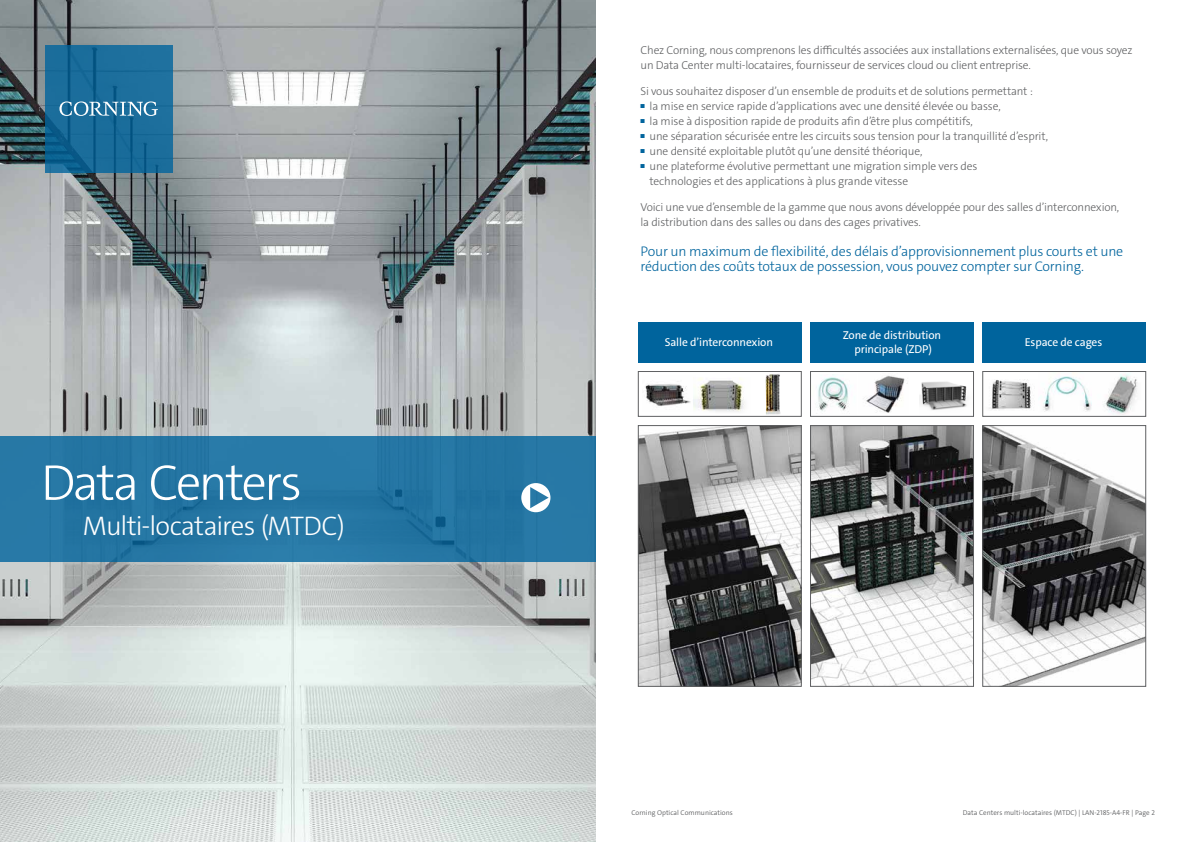
<style>
.page{position:relative;width:1191px;height:842px;background:#fff}
.page>*{position:absolute;margin:0;border:0;box-sizing:border-box;transform-origin:0 0}
.t1{font:300 50.6px "The Sans C4 s";letter-spacing:-.05em;color:#fff}
.t2{font:300 27px "The Sans C4 s";letter-spacing:-.03em;color:#fff}
.t3{font:300 14px/15px "The Sans C4 s";letter-spacing:-.015em;color:#00649d}
.t4{font:300 11.5px/15px "The Sans C4 s";letter-spacing:-.015em;color:#5f6062}
.t5{font:11.5px/13.8px "The Sans C4 s";letter-spacing:-.01em;color:#fff;text-align:center}
.t6{font:300 7px "The Sans C4 s";color:#5f6062}
</style>
<div class="page">
<img style="left:640px;top:427px;width:159px;height:258px">
<div style="left:638px;top:425px;width:163px;height:262px;border:1px solid #5f6062"></div>
<div style="left:638px;top:322px;width:163px;height:41px;background:#00649d"></div>
<div style="left:810px;top:322px;width:163px;height:41px;background:#00649d"></div>
<div style="left:982px;top:322px;width:164px;height:41px;background:#00649d"></div>
<img style="left:765px;top:374px;width:15px;height:41px">
<img style="left:818px;top:374px;width:30px;height:37px">
<img style="left:919px;top:381px;width:48px;height:29px">
<img style="left:863px;top:375px;width:45px;height:38px">
<img style="left:989px;top:379px;width:43px;height:31px">
<img style="left:1091px;top:373px;width:47px;height:42px">
<img style="left:1043px;top:373px;width:48px;height:39px">
<div style="left:638px;top:371px;width:163px;height:46px;border:1px solid #5f6062"></div>
<div style="left:982px;top:371px;width:164px;height:46px;border:1px solid #5f6062"></div>
<img style="left:984px;top:427px;width:160px;height:258px">
<div style="left:982px;top:425px;width:164px;height:262px;border:1px solid #5f6062"></div>
<img style="left:812px;top:427px;width:159px;height:258px">
<div style="left:810px;top:425px;width:163px;height:262px;border:1px solid #5f6062"></div>
<div style="left:810px;top:371px;width:163px;height:46px;border:1px solid #5f6062"></div>
<img style="left:645px;top:384px;width:49px;height:26px">
<img style="left:694px;top:378px;width:51px;height:34px">
<img style="left:0;top:0;width:595px;height:842px">
<div style="left:0;top:436px;width:595px;height:126px;background:#2677a5"></div>
<svg style="left:45px;top:45px;width:127px;height:127px;background:#186a98"></svg>
<svg style="left:59px;top:101px;width:99px;height:15px"></svg>
<svg style="left:521px;top:483px;width:29px;height:29px"></svg>
<h1 class="t1" style="left:41px;top:450px;width:263px">Data Centers</h1>
<h2 class="t2" style="left:83px;top:508px;width:263px">Multi-locataires (MTDC)</h2>
<p class="t4" style="left:640px;top:42px;width:493px">Chez Corning, nous comprenons les difficultés associées aux installations externalisées, que vous soyez un Data Center multi-locataires, fournisseur de services cloud ou client entreprise.</p>
<p class="t4" style="left:640px;top:83px;width:394px">Si vous souhaitez disposer d’un ensemble de produits et de solutions permettant :</p>
<p class="t4" style="left:640px;top:98px;width:362px"><sup>■</sup> la mise en service rapide d’applications avec une densité élevée ou basse,</p>
<p class="t4" style="left:640px;top:113px;width:334px"><sup>■</sup> la mise à disposition rapide de produits afin d’être plus compétitifs,</p>
<p class="t4" style="left:640px;top:128px;width:409px"><sup>■</sup> une séparation sécurisée entre les circuits sous tension pour la tranquillité d’esprit,</p>
<p class="t4" style="left:640px;top:143px;width:283px"><sup>■</sup> une densité exploitable plutôt qu’une densité théorique,</p>
<p class="t4" style="left:649px;top:158px;width:329px;text-indent:-9px"><sup>■</sup> une plateforme évolutive permettant une migration simple vers des technologies et des applications à plus grande vitesse</p>
<p class="t4" style="left:640px;top:199px;width:480px">Voici une vue d’ensemble de la gamme que nous avons développée pour des salles d’interconnexion, la distribution dans des salles ou dans des cages privatives.</p>
<p class="t3" style="left:640px;top:243px;width:484px">Pour un maximum de flexibilité, des délais d’approvisionnement plus courts et une réduction des coûts totaux de possession, vous pouvez compter sur Corning.</p>
<p class="t5" style="left:665px;top:335px;width:110px">Salle d’interconnexion</p>
<p class="t5" style="left:842px;top:328px;width:100px">Zone de distribution principale (ZDP)</p>
<p class="t5" style="left:1025px;top:335px;width:79px">Espace de cages</p>
<p class="t6" style="left:631px;top:808px;width:103px">Corning Optical Communications</p>
<p class="t6" style="left:962px;top:808px;width:194px">Data Centers multi-locataires (MTDC) | LAN-2185-A4-FR | Page 2</p>
</div>
